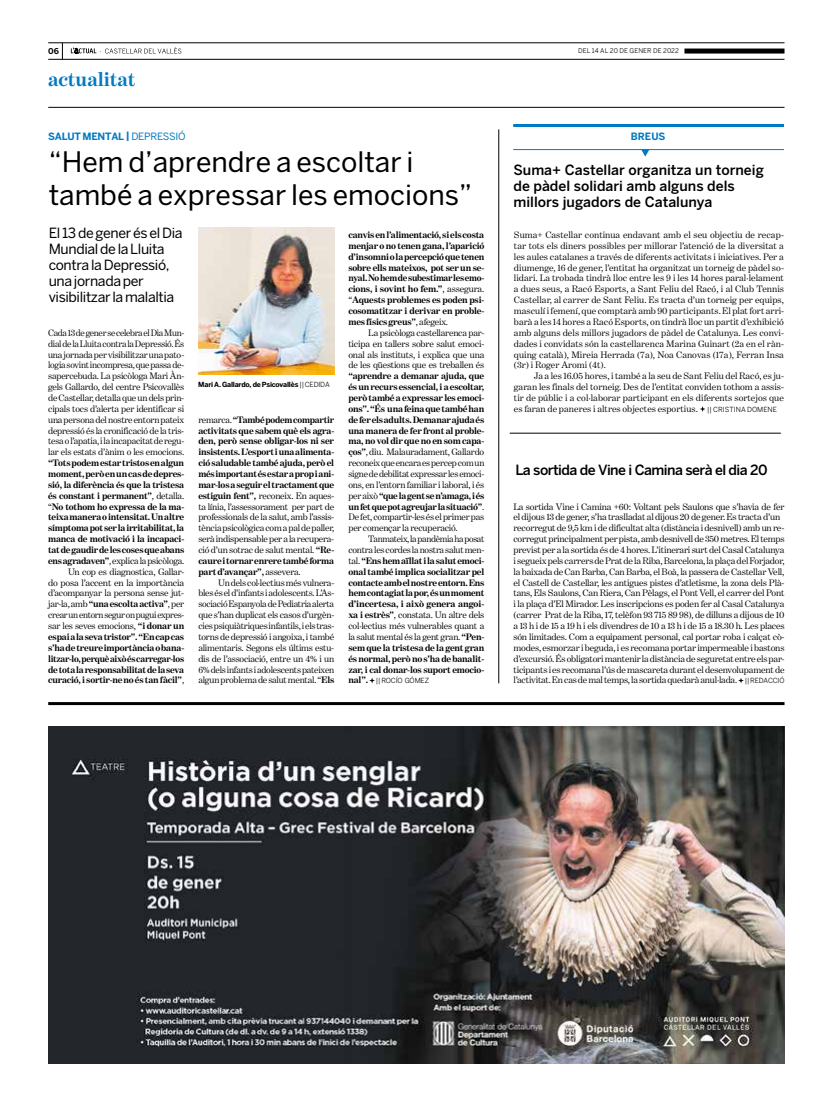
<style>
.page{position:relative;width:820px;height:1106px;background:#fff}
.page>*{position:absolute;margin:0;border:0;box-sizing:border-box;transform-origin:0 0}
.t1{font:28px/33px "Benton Sans";color:#000}
.t2{font:700 20px "Benton Modern One";letter-spacing:-.005em;color:#007ac2}
.t3{font:14px/16px "Benton Sans";letter-spacing:-.025em;color:#000}
.t4{font:500 14px/16px "Benton Sans";color:#000}
.t5{font:500 14px "Benton Sans";letter-spacing:-.04em;color:#000}
.t6{font:700 10px "Benton Sans";letter-spacing:-.025em;color:#007ac2}
.t7{font:9.5px/10.9px "Benton Modern One";letter-spacing:-.015em;color:#000;text-align:justify}
.t8{font:700 9.5px/10.9px "Benton Modern One";letter-spacing:-.02em;color:#000;text-align:justify}
.t9{font:700 8px "Benton Sans";color:#000}
.t10{font:700 7px "Benton Sans";letter-spacing:-.03em;color:#000}
.t11{font:7px "Benton Sans";letter-spacing:-.02em;color:#000}
.t12{font:6.5px "Benton Sans";letter-spacing:.005em;color:#000}
.s1{font-weight:400}
.s2{font-family:"Benton Modern One";font-weight:700;font-size:9.5px}
.s3{font-weight:700}
.s4{font-family:"Benton Sans";font-size:7px}
</style>
<div class="page">
<svg style="left:62px;top:44px;width:1px;height:15px"></svg>
<hr style="left:48px;top:107px;width:736px;height:1px;background:#000">
<hr style="left:48px;top:43px;width:736px;height:1px;background:#000">
<hr style="left:48px;top:59px;width:736px;height:1px;background:#000">
<div style="left:684px;top:49px;width:100px;height:5px;background:#000"></div>
<svg style="left:71px;top:47px;width:110px;height:7px"></svg>
<img style="left:48px;top:726px;width:736px;height:337px">
<hr style="left:48px;top:702px;width:736px;height:3px;background:#000">
<img style="left:198px;top:227px;width:136px;height:148px">
<svg style="left:369px;top:678px;width:6px;height:5px"></svg>
<hr style="left:498px;top:129px;width:1px;height:554px;background:#000">
<svg style="left:700px;top:406px;width:5px;height:6px"></svg>
<svg style="left:738px;top:678px;width:5px;height:5px"></svg>
<hr style="left:513px;top:124px;width:270px;height:3px;background:#007ac2">
<hr style="left:513px;top:149px;width:270px;height:1px;background:#007ac2">
<svg style="left:640px;top:149px;width:9px;height:8px"></svg>
<hr style="left:509px;top:433px;width:271px;height:1px;background:#000">
<p class="t9" style="left:48px;top:46px;width:12px">06</p>
<p class="t12" style="left:578px;top:47px;width:102px">DEL 14 AL 20 DE GENER DE 2022</p>
<h2 class="t2" style="left:48px;top:68px;width:89px">actualitat</h2>
<p class="t6" style="left:48px;top:131px;width:139px">SALUT MENTAL | <span class="s1">DEPRESSIÓ</span></p>
<h1 class="t1" style="left:49px;top:145px;width:425px">“Hem d’aprendre a escoltar i també a expressar les emocions”</h1>
<h3 class="t3" style="left:49px;top:225px;width:135px">El 13 de gener és el Dia<br>Mundial de la Lluita contra la Depressió, una jornada per visibilitzar la malaltia</h3>
<p class="t8" style="left:348px;top:229px;width:137px">canvis en l’alimentació, si els costa menjar o no tenen gana, l’aparició d’insomni o la percepció que tenen sobre ells mateixos, pot ser un se&shy;nyal. No hem de subestimar les emo&shy;cions, i sovint ho fem.”<span class="s1">, assegura. “</span>Aquests problemes es poden psi&shy;cosomatitzar i derivar en proble&shy;mes físics greus”<span class="s1">, afegeix.</span></p>
<p class="t7" style="left:348px;top:327px;width:137px;text-indent:20px">La psicòloga castellarenca par&shy;ticipa en tallers sobre salut emoci&shy;onal als instituts, i explica que una de les qüestions que es treballen és</p>
<p class="t8" style="left:348px;top:370px;width:137px">“aprendre a demanar ajuda, que és un recurs essencial, i a escoltar, però també a expressar les emoci&shy;ons”. “És una feina que també han de fer els adults. Demanar ajuda és una manera de fer front al proble&shy;ma, no vol dir que no en som capa&shy;ços”<span class="s1">, diu. Malauradament, Gallardo reconeix que encara es percep com un signe de debilitat expressar les emoci&shy;ons, en l’entorn familiar i laboral, i és per això</span> “que la gent se n’amaga, i és un fet que pot agreujar la situació”<span class="s1">.<br>De fet, compartir-les és el primer pas per començar la recuperació.</span></p>
<p class="t8" style="left:348px;top:533px;width:137px;text-indent:20px"><span class="s1">Tanmateix, la pandèmia ha posat contra les cordes la nostra salut men&shy;tal.</span> “Ens hem aïllat i la salut emoci&shy;onal també implica socialitzar pel contacte amb el nostre entorn. Ens hem contagiat la por, és un moment d’incertesa, i això genera angoi&shy;xa i estrès”<span class="s1">, constata. Un altre dels col·lectius més vulnerables quant a la salut mental és la gent gran.</span> “Pen&shy;sem que la tristesa de la gent gran és normal, però no s’ha de banalit&shy;zar, i cal donar-los suport emocio-</p>
<p class="t11" style="left:348px;top:676px;width:82px"><span class="s2">nal”.</span> || ROCÍO GÓMEZ</p>
<p class="t7" style="left:48px;top:327px;width:137px">Cada 13 de gener se celebra el Dia Mun&shy;dial de la Lluita contra la Depressió. És una jornada per visibilitzar una pato&shy;logia sovint incompresa, que passa de&shy;sapercebuda. La psicòloga Mari Àn&shy;gels Gallardo, del centre Psicovallès de Castellar, detalla que un dels prin&shy;cipals tocs d’alerta per identificar si una persona del nostre entorn pateix depressió és la cronificació de la tris&shy;tesa o l’apatia, i la incapacitat de regu&shy;lar els estats d’ànim o les emocions.</p>
<p class="t8" style="left:48px;top:457px;width:138px;text-align:right">“Tots podem estar tristos en algun moment, però en un cas de depres&shy;sió, la diferència és que la tristesa és constant i permanent”<span class="s1">, detalla. “</span>No tothom ho expressa de la ma&shy;teixa manera o intensitat. Un altre símptoma pot ser la irritabilitat, la manca de motivació i la incapaci&shy;tat de gaudir de les coses que abans ens agradaven”<span class="s1">, explica la psicòloga.<br>Un cop es diagnostica, Gallar-<br>do posa l’accent en la importància d’acompanyar la persona sense jut&shy;jar-la, amb</span> “una escolta activa”<span class="s1">, per crear un entorn segur on pugui expres&shy;sar les seves emocions,</span> “i donar un espai a la seva tristor”. “En cap cas s’ha de treure importància o bana&shy;litzar-lo, perquè això és carregar-los de tota la responsabilitat de la seva curació, i sortir-ne no és tan fàcil”<span class="s1">,</span></p>
<p class="t10" style="left:198px;top:380px;width:133px">Mari A. Gallardo, de Psicovallès <span class="s1">|| CEDIDA</span></p>
<p class="t8" style="left:198px;top:414px;width:137px"><span class="s1">remarca.</span> “També podem compartir activitats que sabem què els agra&shy;den, però sense obligar-los ni ser insistents. L’esport i una alimenta&shy;ció saludable també ajuda, però el més important és estar a prop i ani&shy;mar-los a seguir el tractament que estiguin fent”, <span class="s1">reconeix. En aques&shy;ta línia, l’assessorament per part de professionals de la salut, amb l’assis&shy;tència psicològica com a pal de paller, serà indispensable per a la recupera&shy;ció d’un sotrac de salut mental.</span> “Re&shy;caure i tornar enrere també forma part d’avançar”, <span class="s1">assevera.</span></p>
<p class="t7" style="left:198px;top:577px;width:137px;text-indent:20px">Un dels col·lectius més vulnera&shy;bles és el d’infants i adolescents. L’As&shy;sociació Espanyola de Pediatria alerta que s’han duplicat els casos d’urgèn&shy;cies psiquiàtriques infantils, i els tras&shy;torns de depressió i angoixa, i també alimentaris. Segons els últims estu&shy;dis de l’associació, entre un 4% i un 6% dels infants i adolescents pateixen algun problema de salut mental. “<span class="s3">Els</span></p>
<p class="t6" style="left:630px;top:131px;width:36px">BREUS</p>
<h3 class="t4" style="left:513px;top:161px;width:252px">Suma+ Castellar organitza un torneig de pàdel solidari amb alguns dels millors jugadors de Catalunya</h3>
<p class="t7" style="left:513px;top:229px;width:271px">Suma+ Castellar continua endavant amb el seu objectiu de recap&shy;tar tots els diners possibles per millorar l’atenció de la diversitat a les aules catalanes a través de diferents activitats i iniciatives. Per a diumenge, 16 de gener, l’entitat ha organitzat un torneig de pàdel so&shy;lidari. La trobada tindrà lloc entre les 9 i les 14 hores paral·lelament a dues seus, a Racó Esports, a Sant Feliu del Racó, i al Club Tennis Castellar, al carrer de Sant Feliu. Es tracta d’un torneig per equips, masculí i femení, que comptarà amb 90 participants. El plat fort arri&shy;barà a les 14 hores a Racó Esports, on tindrà lloc un partit d’exhibició amb alguns dels millors jugadors de pàdel de Catalunya. Les convi&shy;dades i convidats són la castellarenca Marina Guinart (2a en el ràn&shy;quing català), Mireia Herrada (7a), Noa Canovas (17a), Ferran Insa (3r) i Roger Aromi (4t).</p>
<p class="t7" style="left:513px;top:370px;width:271px;text-indent:20px">Ja a les 16.05 hores, i també a la seu de Sant Feliu del Racó, es ju&shy;garan les finals del torneig. Des de l’entitat conviden tothom a assis&shy;tir de públic i a col·laborar participant en els diferents sortejos que es faran de paneres i altres objectes esportius. <span class="s4">|| CRISTINA DOMENE</span></p>
<h3 class="t5" style="left:515px;top:462px;width:253px">La sortida de Vine i Camina serà el dia 20</h3>
<p class="t7" style="left:513px;top:501px;width:272px;text-align:left">La sortida Vine i Camina +60: Voltant pels Saulons que s’havia de fer el dijous 13 de gener, s’ha traslladat al dijous 20 de gener. Es tracta d’un recorregut de 9,5 km i de dificultat alta (distància i desnivell) amb un re&shy;corregut principalment per pista, amb desnivell de 350 metres. El temps previst per a la sortida és de 4 hores. L’itinerari surt del Casal Catalunya i segueix pels carrers de Prat de la Riba, Barcelona, la plaça del Forjador, la baixada de Can Barba, Can Barba, el Boà, la passera de Castellar Vell, el Castell de Castellar, les antigues pistes d’atletisme, la zona dels Plà&shy;tans, Els Saulons, Can Riera, Can Pèlags, el Pont Vell, el carrer del Pont i la plaça d’El Mirador. Les inscripcions es poden fer al Casal Catalunya (carrer Prat de la Riba, 17, telèfon 93 715 89 98), de dilluns a dijous de 10 a 13 h i de 15 a 19 h i els divendres de 10 a 13 h i de 15 a 18.30 h. Les places són limitades. Com a equipament personal, cal portar roba i calçat cò&shy;modes, esmorzar i beguda, i es recomana portar impermeable i bastons d’excursió. És obligatori mantenir la distància de seguretat entre els par&shy;ticipants i es recomana l’ús de mascareta durant el desenvolupament de l’activitat. En cas de mal temps, la sortida quedarà anul·lada. <span class="s4">|| REDACCIÓ</span></p>
</div>
